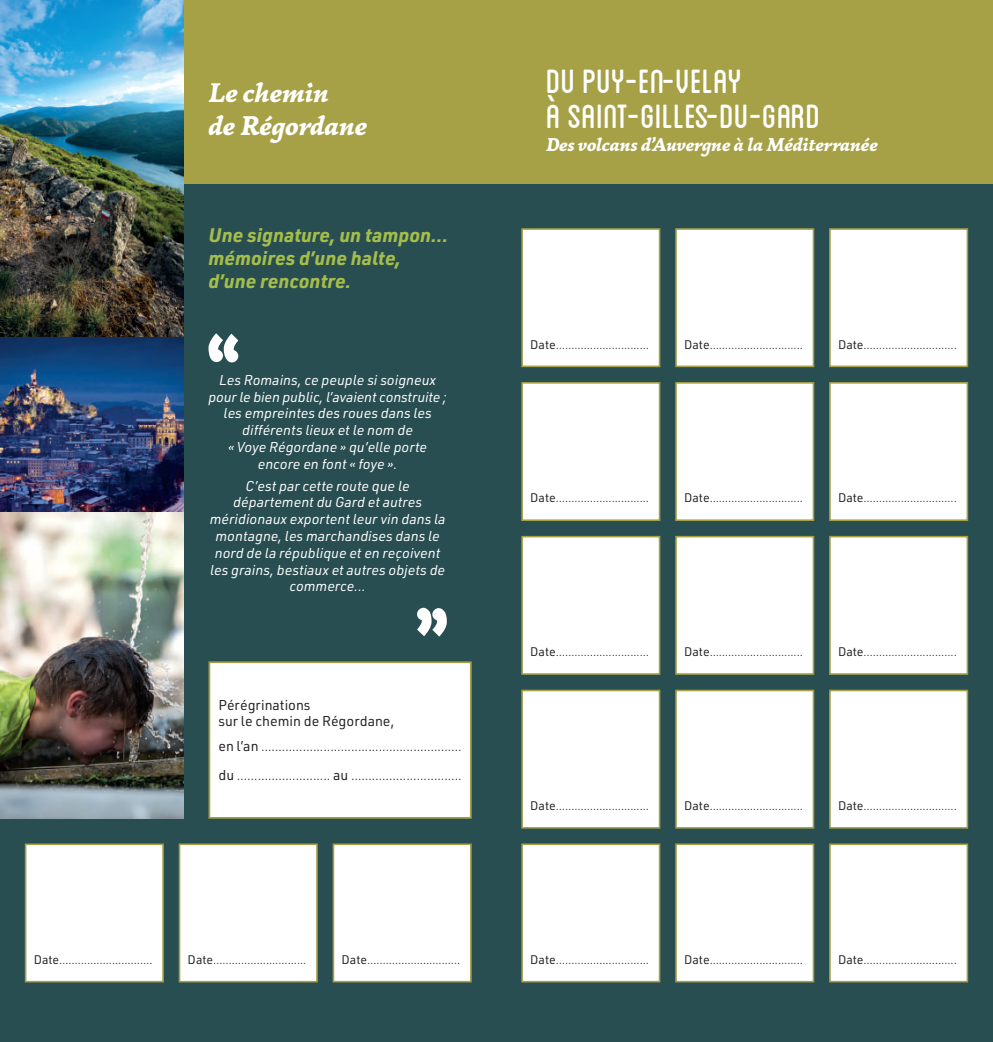
<style>
.page{position:relative;width:993px;height:1042px;background:#fff}
.page>*{position:absolute;margin:0;border:0;box-sizing:border-box;transform-origin:0 0}
.t1{font:47.25px/35px "Blanch Caps";color:#fff}
.t2{font:italic 900 28px/33.6px "Garibaldi";color:#fff}
.t3{font:italic 700 19.25px/23.1px "URWDIN";color:#a5be4a}
.t4{font:italic 900 19.25px "Garibaldi";color:#fff}
.t5{font:italic 14px/16.8px "URWDIN";color:#fff;text-align:center}
.t6{font:14px/16.8px "URWDIN";color:#231f20}
.t7{font:12.25px "URWDIN";color:#231f20}
.t8{font:11.03px "URWDIN";color:#231f20}
.s1{font-size:14px}
.s2{font-size:12.25px}
</style>
<div class="page">
<div style="left:0;top:0;width:992px;height:1042px;background:#294e52"></div>
<div style="left:0;top:0;width:992px;height:184px;background:#a6a046"></div>
<div style="left:208px;top:661px;width:264px;height:158px;background:#fff"></div>
<div style="left:521px;top:228px;width:140px;height:140px;background:#fff"></div>
<div style="left:521px;top:535px;width:140px;height:140px;background:#fff"></div>
<div style="left:521px;top:382px;width:140px;height:139px;background:#fff"></div>
<div style="left:521px;top:689px;width:140px;height:140px;background:#fff"></div>
<svg style="left:521px;top:843px;width:140px;height:140px;background:#f7f8f4"></svg>
<svg style="left:24px;top:843px;width:140px;height:140px;background:#f5f6f4"></svg>
<div style="left:675px;top:228px;width:139px;height:140px;background:#fff"></div>
<div style="left:675px;top:535px;width:139px;height:140px;background:#fff"></div>
<div style="left:675px;top:382px;width:139px;height:139px;background:#fff"></div>
<div style="left:675px;top:689px;width:139px;height:140px;background:#fff"></div>
<svg style="left:675px;top:843px;width:139px;height:140px;background:#f9f9f5"></svg>
<svg style="left:178px;top:843px;width:140px;height:140px;background:#f6f7f4"></svg>
<div style="left:829px;top:228px;width:139px;height:140px;background:#fff"></div>
<div style="left:829px;top:535px;width:139px;height:140px;background:#fff"></div>
<div style="left:829px;top:382px;width:139px;height:139px;background:#fff"></div>
<div style="left:829px;top:689px;width:139px;height:140px;background:#fff"></div>
<svg style="left:829px;top:843px;width:139px;height:140px;background:#f9f9f5"></svg>
<svg style="left:332px;top:843px;width:140px;height:140px;background:#f6f7f4"></svg>
<svg style="left:208px;top:333px;width:30px;height:29px"></svg>
<svg style="left:417px;top:608px;width:30px;height:28px"></svg>
<img style="left:0;top:0;width:184px;height:819px">
<h2 class="t2" style="left:208px;top:76px;width:160px">Le chemin<br>de Régordane</h2>
<h3 class="t3" style="left:208px;top:223px;width:241px">Une signature, un tampon… mémoires d’une halte, d’une rencontre.</h3>
<p class="t5" style="left:208px;top:371px;width:240px">Les Romains, ce peuple si soigneux pour le bien public, l’avaient construite ; les empreintes des roues dans les différents lieux et le nom de<br>« Voye Régordane » qu’elle porte encore en font « foye ».</p>
<p class="t5" style="left:210px;top:477px;width:237px">C’est par cette route que le département du Gard et autres méridionaux exportent leur vin dans la montagne, les marchandises dans le nord de la république et en reçoivent les grains, bestiaux et autres objets de commerce...</p>
<p class="t6" style="left:218px;top:696px;width:177px">Pérégrinations<br>sur le chemin de Régordane,</p>
<p class="t7" style="left:218px;top:738px;width:245px"><span class="s1">en l’an</span> ……………..............................………….</p>
<p class="t7" style="left:218px;top:768px;width:245px"><span class="s1">du</span> ……………............ <span class="s1">au</span> …………….................</p>
<h1 class="t1" style="left:546px;top:62px;width:276px">Du Puy-en-Velay<br>à Saint-Gilles-du-Gard</h1>
<h3 class="t4" style="left:546px;top:133px;width:333px">Des volcans d’Auvergne à la Méditerranée</h3>
<p class="t8" style="left:530px;top:337px;width:120px"><span class="s2">Date</span>……………...............</p>
<p class="t8" style="left:684px;top:337px;width:120px"><span class="s2">Date</span>……………...............</p>
<p class="t8" style="left:837px;top:337px;width:120px"><span class="s2">Date</span>……………...............</p>
<p class="t8" style="left:530px;top:491px;width:120px"><span class="s2">Date</span>……………...............</p>
<p class="t8" style="left:684px;top:491px;width:120px"><span class="s2">Date</span>……………...............</p>
<p class="t8" style="left:837px;top:491px;width:120px"><span class="s2">Date</span>……………...............</p>
<p class="t8" style="left:530px;top:645px;width:120px"><span class="s2">Date</span>……………...............</p>
<p class="t8" style="left:684px;top:645px;width:120px"><span class="s2">Date</span>……………...............</p>
<p class="t8" style="left:837px;top:645px;width:120px"><span class="s2">Date</span>……………...............</p>
<p class="t8" style="left:530px;top:799px;width:120px"><span class="s2">Date</span>……………...............</p>
<p class="t8" style="left:684px;top:799px;width:120px"><span class="s2">Date</span>……………...............</p>
<p class="t8" style="left:837px;top:799px;width:120px"><span class="s2">Date</span>……………...............</p>
<p class="t8" style="left:34px;top:952px;width:120px"><span class="s2">Date</span>……………...............</p>
<p class="t8" style="left:530px;top:952px;width:120px"><span class="s2">Date</span>……………...............</p>
<p class="t8" style="left:188px;top:952px;width:120px"><span class="s2">Date</span>……………...............</p>
<p class="t8" style="left:684px;top:952px;width:120px"><span class="s2">Date</span>……………...............</p>
<p class="t8" style="left:341px;top:952px;width:120px"><span class="s2">Date</span>……………...............</p>
<p class="t8" style="left:837px;top:952px;width:120px"><span class="s2">Date</span>……………...............</p>
</div>
